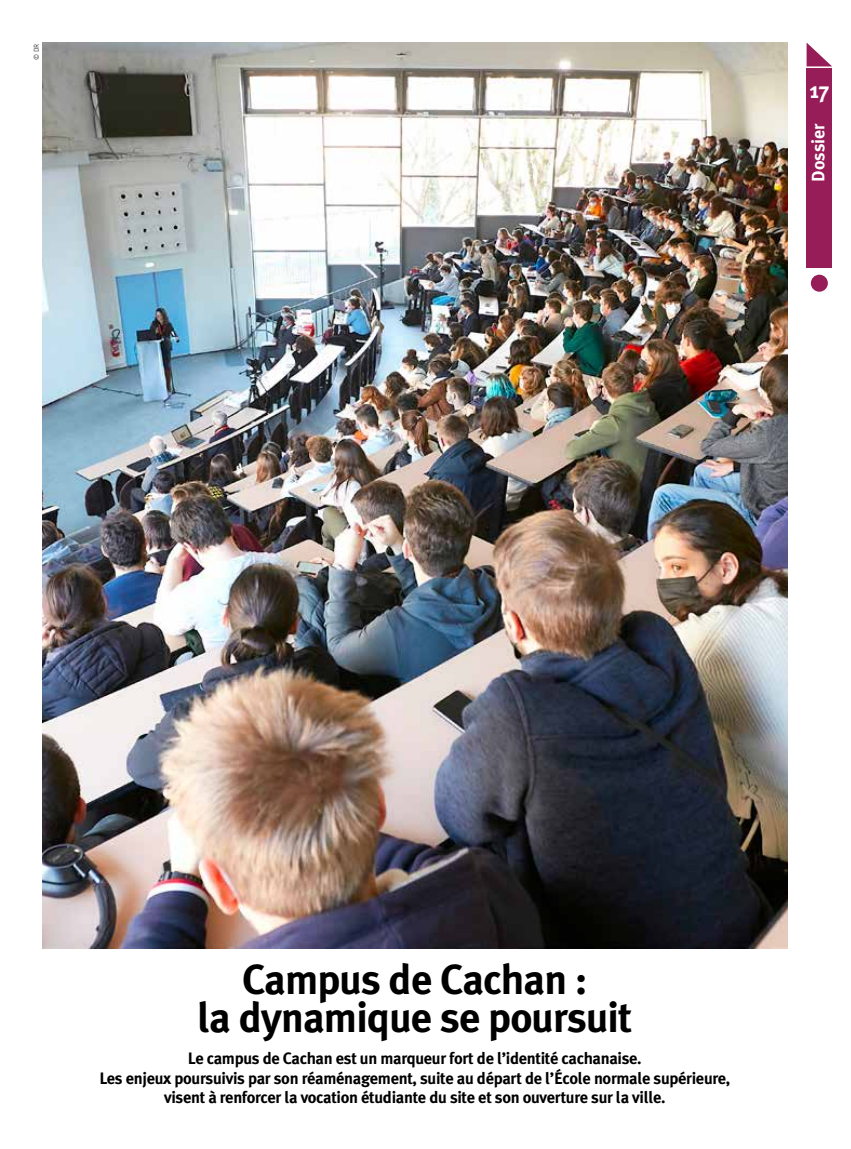
<style>
.page{position:relative;width:851px;height:1149px;background:#fff}
.page>*{position:absolute;margin:0;border:0;box-sizing:border-box;transform-origin:0 0}
.t1{font:700 42px/37.5px "Meta Plus";letter-spacing:-.02em;color:#000;text-align:center}
.t2{font:700 22.5px "Meta Plus";color:#fff}
.t3{font:700 18px "Meta Plus";color:#fff}
.t4{font:700 16.5px/19.5px "Meta Plus";letter-spacing:-.02em;color:#000;text-align:center}
.t5{font:300 7.5px "Bulo";color:#000}
</style>
<div class="page">
<svg style="left:806px;top:43px;width:26px;height:23px"></svg>
<div style="left:806px;top:68px;width:26px;height:199px;background:#961d58"></div>
<div style="left:810px;top:274px;width:17px;height:17px;background:#961d58;border-radius:50%"></div>
<img style="left:43px;top:43px;width:744px;height:905px">
<p class="t5" style="left:32px;top:60px;width:18px;rotate:-90deg">© DR</p>
<h2 class="t2" style="left:809px;top:77px;width:21px">17</h2>
<p class="t3" style="left:807px;top:182px;width:60px;rotate:-90deg">Dossier</p>
<h1 class="t1" style="left:197px;top:960px;width:436px">Campus de Cachan :<br>la dynamique se poursuit</h1>
<p class="t4" style="left:99px;top:1048px;width:632px">Le campus de Cachan est un marqueur fort de l’identité cachanaise.<br>Les enjeux poursuivis par son réaménagement, suite au départ de l’École normale supérieure, visent à renforcer la vocation étudiante du site et son ouverture sur la ville.</p>
</div>
